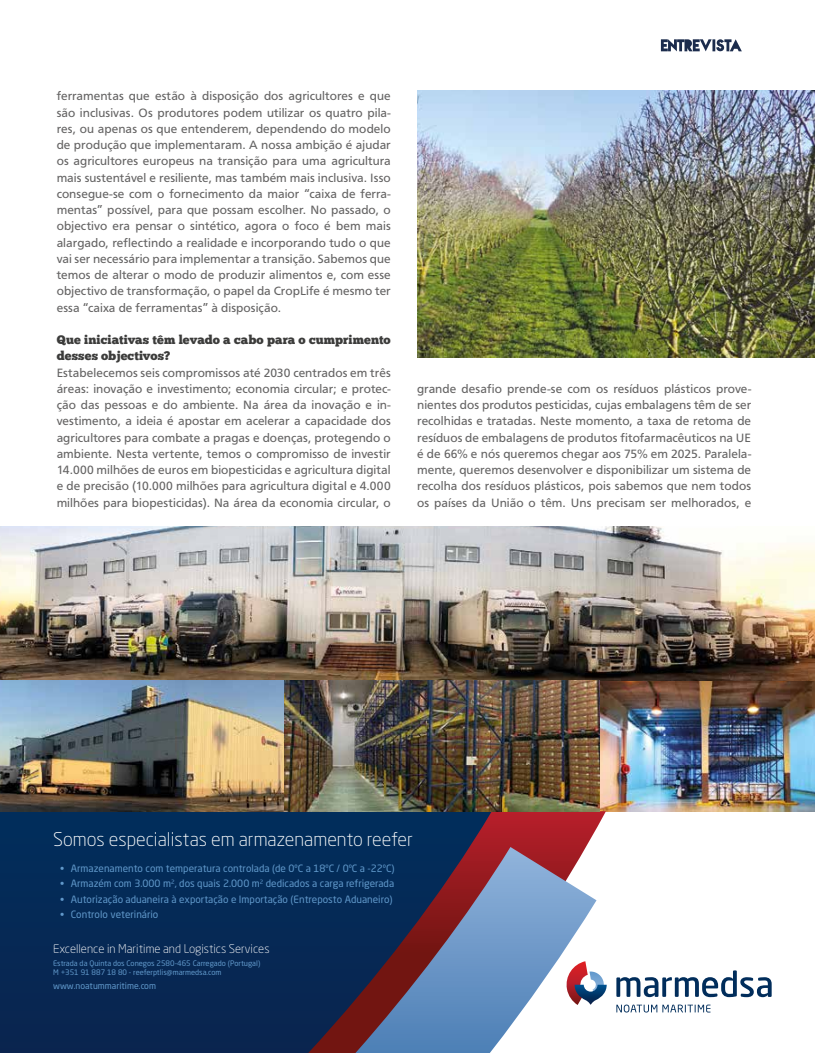
<style>
.page{position:relative;width:815px;height:1053px;background:#fff}
.page>*{position:absolute;margin:0;border:0;box-sizing:border-box;transform-origin:0 0}
.t1{font:300 18.75px "Neo Sans Std";color:#fff}
.t2{font:12.5px/16.2px "Carto Gothic Std";letter-spacing:.005em;color:#646363;text-align:justify}
.t3{font:12.5px/16.2px "Chunk Five";letter-spacing:.005em;color:#3c3c3b}
.t4{font:300 11.88px "Neo Sans Std";color:#fff}
.t5{font:10px "Neo Sans Std";color:#6199cb}
.t6{font:8.75px "Neo Sans Std";color:#6199cb}
.t7{font:7.5px/9.4px "Neo Sans Std";color:#6199cb}
</style>
<div class="page">
<svg style="left:661px;top:39px;width:81px;height:12px"></svg>
<img style="left:600px;top:680px;width:215px;height:131px">
<img style="left:0;top:526px;width:815px;height:154px">
<div style="left:0;top:811px;width:308px;height:241px;background:#062955"></div>
<svg style="left:308px;top:811px;width:298px;height:241px"></svg>
<svg style="left:355px;top:846px;width:242px;height:206px"></svg>
<img style="left:0;top:680px;width:285px;height:131px">
<img style="left:285px;top:680px;width:315px;height:131px">
<svg style="left:616px;top:1004px;width:94px;height:8px"></svg>
<svg style="left:565px;top:961px;width:42px;height:43px"></svg>
<svg style="left:616px;top:970px;width:156px;height:27px"></svg>
<img style="left:417px;top:91px;width:398px;height:266px">
<p class="t2" style="left:57px;top:88px;width:336px">ferramentas que estão à disposição dos agricultores e que são inclusivas. Os produtores podem utilizar os quatro pila&shy;res, ou apenas os que entenderem, dependendo do modelo de produção que implementaram. A nossa ambição é ajudar os agricultores europeus na transição para uma agricultura mais sustentável e resiliente, mas também mais inclusiva. Isso consegue-se com o fornecimento da maior “caixa de ferra&shy;mentas” possível, para que possam escolher. No passado, o objectivo era pensar o sintético, agora o foco é bem mais alargado, reflectindo a realidade e incorporando tudo o que vai ser necessário para implementar a transição. Sabemos que temos de alterar o modo de produzir alimentos e, com esse objectivo de transformação, o papel da CropLife é mesmo ter essa “caixa de ferramentas” à disposição.</p>
<p class="t3" style="left:57px;top:331px;width:336px">Que iniciativas têm levado a cabo para o cumprimento desses objectivos?</p>
<p class="t2" style="left:57px;top:364px;width:336px">Estabelecemos seis compromissos até 2030 centrados em três áreas: inovação e investimento; economia circular; e protec&shy;ção das pessoas e do ambiente. Na área da inovação e in&shy;vestimento, a ideia é apostar em acelerar a capacidade dos agricultores para combate a pragas e doenças, protegendo o ambiente. Nesta vertente, temos o compromisso de investir 14.000 milhões de euros em biopesticidas e agricultura digital e de precisão (10.000 milhões para agricultura digital e 4.000 milhões para biopesticidas). Na área da economia circular, o</p>
<p class="t2" style="left:417px;top:380px;width:336px">grande desafio prende-se com os resíduos plásticos prove&shy;nientes dos produtos pesticidas, cujas embalagens têm de ser recolhidas e tratadas. Neste momento, a taxa de retoma de resíduos de embalagens de produtos fitofarmacêuticos na UE é de 66% e nós queremos chegar aos 75% em 2025. Paralela&shy;mente, queremos desenvolver e disponibilizar um sistema de recolha dos resíduos plásticos, pois sabemos que nem todos os países da União o têm. Uns precisam ser melhorados, e</p>
<h1 class="t1" style="left:53px;top:827px;width:361px">Somos especialistas em armazenamento reefer</h1>
<p class="t5" style="left:60px;top:861px;width:336px">• Armazenamento com temperatura controlada (de 0ºC a 18ºC / 0ºC a -22ºC)</p>
<p class="t5" style="left:60px;top:908px;width:100px">• Controlo veterinário</p>
<p class="t5" style="left:60px;top:877px;width:335px">• Armazém com 3.000 m<sup>2</sup>, dos quais 2.000 m<sup>2</sup> dedicados a carga refrigerada</p>
<p class="t5" style="left:60px;top:892px;width:334px">• Autorização aduaneira à exportação e Importação (Entreposto Aduaneiro)</p>
<p class="t4" style="left:53px;top:941px;width:218px">Excellence in Maritime and Logistics Services</p>
<p class="t7" style="left:53px;top:958px;width:209px">Estrada da Quinta dos Conegos 2580-465 Carregado (Portugal)<br>M +351 91 887 18 80 - reeferptlis@marmedsa.com</p>
<p class="t6" style="left:53px;top:980px;width:104px">www.noatummaritime.com</p>
</div>
